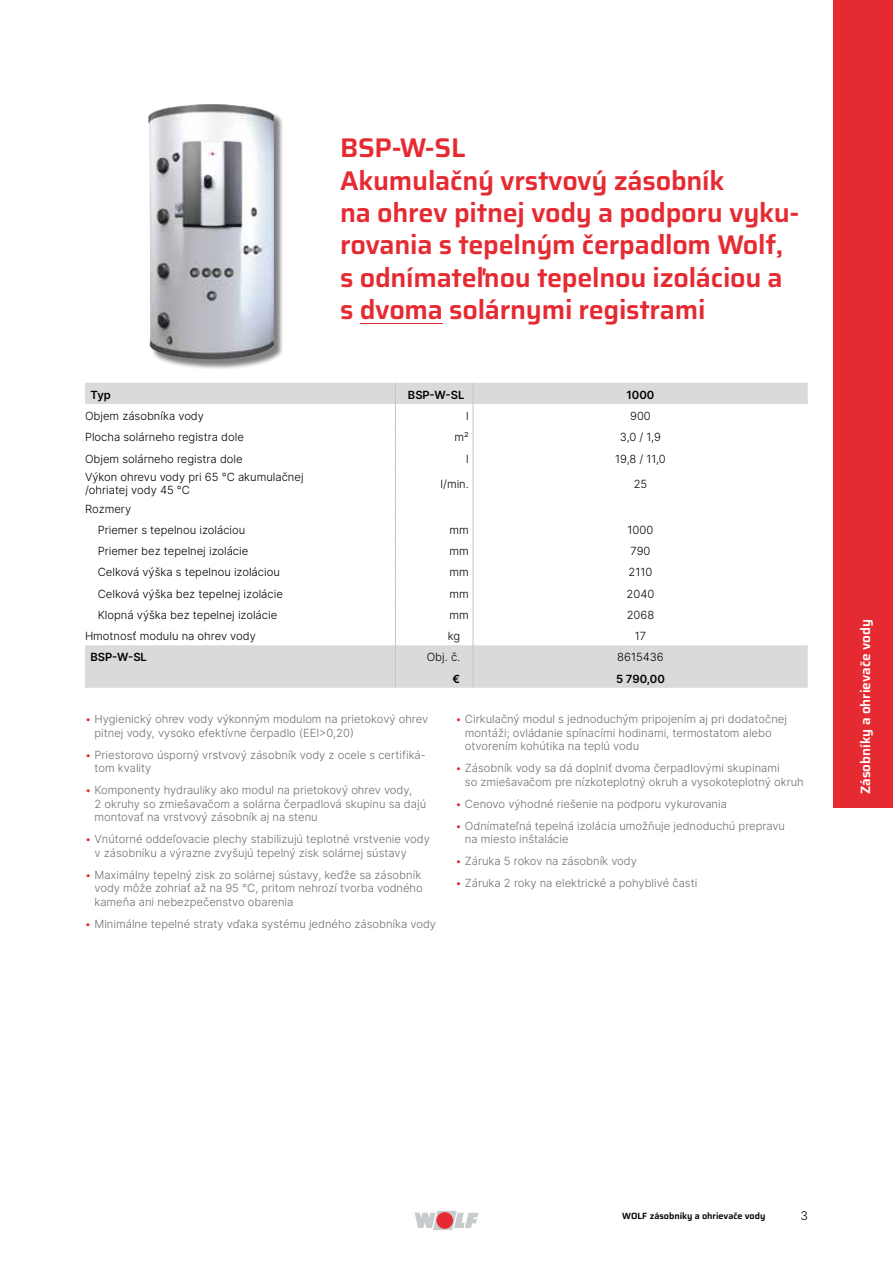
<style>
.page{position:relative;width:893px;height:1263px;background:#fff}
.page>*{position:absolute;margin:0;border:0;box-sizing:border-box;transform-origin:0 0}
.t1{font:600 27px/32.4px "Saira";letter-spacing:-.01em;color:#e62a32}
.t2{font:600 13.5px "Saira";color:#fff}
.t3{font:300 12px "Inter";color:#000}
.t4{font:300 11.25px/13.5px "Inter";color:#706f6f}
.t5{font:300 11.25px/13.5px "Inter";color:#000}
.t6{font:11.25px "Inter";color:#000}
.t7{font:600 9px "Saira";color:#000}
.s1{color:#e62a32}
</style>
<div class="page">
<svg style="left:415px;top:1211px;width:63px;height:19px"></svg>
<div style="left:436px;top:1212px;width:17px;height:17px;background:#e62a32;border-radius:50%"></div>
<div style="left:833px;top:0;width:60px;height:808px;background:#e62a32"></div>
<hr style="left:360px;top:323px;width:83px;height:1px;background:#e62a32">
<svg style="left:85px;top:383px;width:723px;height:305px"></svg>
<svg style="left:395px;top:383px;width:1px;height:305px"></svg>
<svg style="left:473px;top:383px;width:1px;height:305px"></svg>
<div style="left:150px;top:105px;width:134px;height:265px;background:#000;opacity:.5"></div>
<img style="left:148px;top:104px;width:126px;height:255px">
<h1 class="t1" style="left:340px;top:131px;width:461px">BSP-W-SL<br>Akumulačný vrstvový zásobník<br>na ohrev pitnej vody a podporu vyku&shy;rovania s tepelným čerpadlom Wolf, s odnímateľnou tepelnou izoláciou a s dvoma solárnymi registrami</h1>
<p class="t6" style="left:91px;top:386px;width:22px">Typ</p>
<p class="t6" style="left:408px;top:386px;width:58px">BSP-W-SL</p>
<p class="t6" style="left:626px;top:386px;width:29px">1000</p>
<p class="t5" style="left:85px;top:409px;width:120px">Objem zásobníka vody</p>
<p class="t5" style="left:466px;top:409px;width:4px">l</p>
<p class="t5" style="left:630px;top:409px;width:22px">900</p>
<p class="t5" style="left:85px;top:430px;width:160px">Plocha solárneho registra dole</p>
<p class="t5" style="left:454px;top:430px;width:16px">m²</p>
<p class="t5" style="left:620px;top:430px;width:43px">3,0 / 1,9</p>
<p class="t5" style="left:85px;top:451px;width:159px">Objem solárneho registra dole</p>
<p class="t5" style="left:466px;top:451px;width:4px">l</p>
<p class="t5" style="left:615px;top:451px;width:52px">19,8 / 11,0</p>
<p class="t5" style="left:85px;top:470px;width:220px">Výkon ohrevu vody pri 65 °C akumulačnej /ohriatej vody 45 °C</p>
<p class="t5" style="left:440px;top:476px;width:30px">l/min.</p>
<p class="t5" style="left:634px;top:476px;width:15px">25</p>
<p class="t5" style="left:98px;top:497px;width:149px;line-height:21.3px;text-indent:-13px">Rozmery<br>Priemer s tepelnou izoláciou</p>
<p class="t5" style="left:449px;top:523px;width:21px">mm</p>
<p class="t5" style="left:628px;top:523px;width:27px">1000</p>
<p class="t5" style="left:98px;top:544px;width:152px">Priemer bez tepelnej izolácie</p>
<p class="t5" style="left:449px;top:544px;width:21px">mm</p>
<p class="t5" style="left:630px;top:544px;width:21px">790</p>
<p class="t5" style="left:98px;top:565px;width:184px">Celková výška s tepelnou izoláciou</p>
<p class="t5" style="left:449px;top:565px;width:21px">mm</p>
<p class="t5" style="left:629px;top:565px;width:25px">2110</p>
<p class="t5" style="left:98px;top:586px;width:187px">Celková výška bez tepelnej izolácie</p>
<p class="t5" style="left:449px;top:586px;width:21px">mm</p>
<p class="t5" style="left:627px;top:586px;width:29px">2040</p>
<p class="t5" style="left:98px;top:608px;width:181px">Klopná výška bez tepelnej izolácie</p>
<p class="t5" style="left:449px;top:608px;width:21px">mm</p>
<p class="t5" style="left:627px;top:608px;width:29px">2068</p>
<p class="t5" style="left:85px;top:629px;width:172px">Hmotnosť modulu na ohrev vody</p>
<p class="t5" style="left:448px;top:629px;width:14px">kg</p>
<p class="t5" style="left:635px;top:629px;width:13px">17</p>
<p class="t6" style="left:91px;top:649px;width:58px">BSP-W-SL</p>
<p class="t5" style="left:427px;top:650px;width:35px">Obj. č.</p>
<p class="t5" style="left:617px;top:650px;width:48px">8615436</p>
<p class="t6" style="left:453px;top:670px;width:9px">€</p>
<p class="t6" style="left:616px;top:670px;width:50px">5 790,00</p>
<p class="t4" style="left:95px;top:712px;width:335px;text-indent:-9px"><span class="s1">•</span> Hygienický ohrev vody výkonným modulom na prietokový ohrev pitnej vody, vysoko efektívne čerpadlo (EEI&gt;0,20)</p>
<p class="t4" style="left:95px;top:748px;width:333px;text-indent:-9px"><span class="s1">•</span> Priestorovo úsporný vrstvový zásobník vody z ocele s certifiká&shy;tom kvality</p>
<p class="t4" style="left:95px;top:783px;width:333px;text-indent:-9px"><span class="s1">•</span> Komponenty hydrauliky ako modul na prietokový ohrev vody,<br>2 okruhy so zmiešavačom a solárna čerpadlová skupinu sa dajú montovať na vrstvový zásobník aj na stenu</p>
<p class="t4" style="left:94px;top:832px;width:337px;text-indent:-9px"><span class="s1">•</span> Vnútorné oddeľovacie plechy stabilizujú teplotné vrstvenie vody v zásobníku a výrazne zvyšujú tepelný zisk solárnej sústavy</p>
<p class="t4" style="left:94px;top:868px;width:330px;text-indent:-9px"><span class="s1">•</span> Maximálny tepelný zisk zo solárnej sústavy, keďže sa zásobník vody môže zohriať až na 95 °C, pritom nehrozí tvorba vodného kameňa ani nebezpečenstvo obarenia</p>
<p class="t4" style="left:85px;top:917px;width:353px"><span class="s1">•</span> Minimálne tepelné straty vďaka systému jedného zásobníka vody</p>
<p class="t4" style="left:465px;top:712px;width:324px;text-indent:-9px"><span class="s1">•</span> Cirkulačný modul s jednoduchým pripojením aj pri dodatočnej montáži; ovládanie spínacími hodinami, termostatom alebo otvorením kohútika na teplú vodu</p>
<p class="t4" style="left:465px;top:761px;width:340px;text-indent:-9px"><span class="s1">•</span> Zásobník vody sa dá doplniť dvoma čerpadlovými skupinami<br>so zmiešavačom pre nízkoteplotný okruh a vysokoteplotný okruh</p>
<p class="t4" style="left:455px;top:797px;width:273px"><span class="s1">•</span> Cenovo výhodné riešenie na podporu vykurovania</p>
<p class="t4" style="left:465px;top:819px;width:322px;text-indent:-9px"><span class="s1">•</span> Odnímateľná tepelná izolácia umožňuje jednoduchú prepravu na miesto inštalácie</p>
<p class="t4" style="left:455px;top:854px;width:183px"><span class="s1">•</span> Záruka 5 rokov na zásobník vody</p>
<p class="t4" style="left:455px;top:876px;width:243px"><span class="s1">•</span> Záruka 2 roky na elektrické a pohyblivé časti</p>
<p class="t2" style="left:854px;top:794px;width:176px;rotate:-90deg">Zásobníky a ohrievače vody</p>
<p class="t7" style="left:622px;top:1208px;width:145px">WOLF zásobníky a ohrievače vody</p>
<p class="t3" style="left:800px;top:1207px;width:9px">3</p>
</div>
